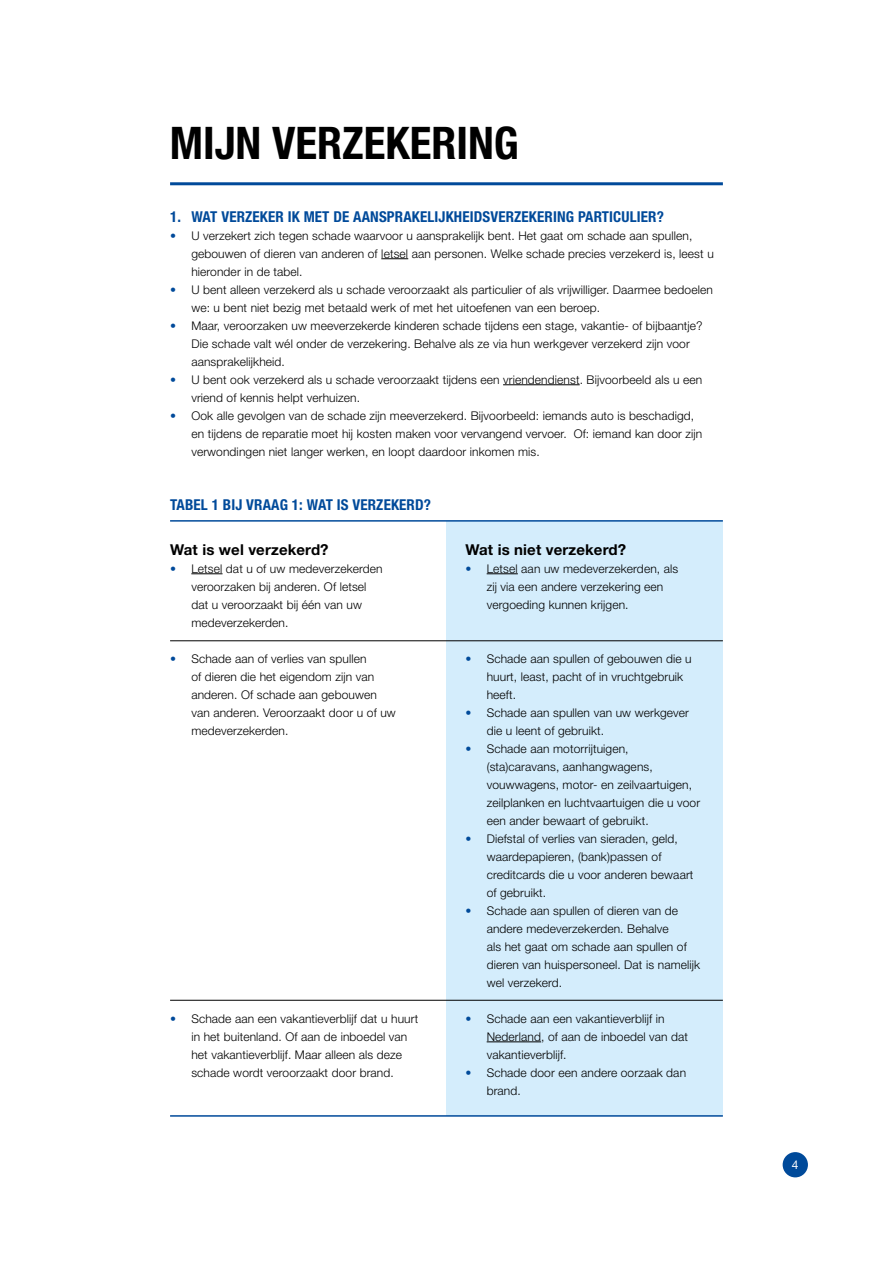
<style>
.page{position:relative;width:893px;height:1263px;background:#fff}
.page>*{position:absolute;margin:0;border:0;box-sizing:border-box;transform-origin:0 0}
.t1{font:700 condensed 45px "Helvetica Neue LT Std";color:#000}
.t2{font:700 condensed 15px "Helvetica Neue LT Std";letter-spacing:.01em;color:#004a9a}
.t3{font:700 15px "Helvetica Neue LT Std";letter-spacing:.01em;color:#000}
.t4{font:300 12px/18px "Helvetica Neue LT Std";letter-spacing:.01em;color:#000}
.t5{font:12px "Helvetica Neue LT Std";color:#fff}
.s1{color:#004a9a}
</style>
<div class="page">
<div style="left:783px;top:1152px;width:25px;height:25px;background:#004a9a;border-radius:50%"></div>
<div style="left:446px;top:522px;width:277px;height:594px;background:#d4edfc"></div>
<svg style="left:381px;top:258px;width:27px;height:1px"></svg>
<hr style="left:503px;top:384px;width:77px;height:1px;background:#000">
<hr style="left:191px;top:573px;width:32px;height:1px;background:#000">
<hr style="left:487px;top:573px;width:31px;height:1px;background:#000">
<hr style="left:487px;top:1041px;width:54px;height:1px;background:#000">
<hr style="left:170px;top:182px;width:553px;height:3px;background:#004a9a">
<hr style="left:170px;top:520px;width:553px;height:2px;background:#004a9a">
<hr style="left:170px;top:1115px;width:553px;height:2px;background:#004a9a">
<hr style="left:170px;top:1000px;width:553px;height:1px;background:#000">
<hr style="left:170px;top:640px;width:553px;height:1px;background:#000">
<h1 class="t1" style="left:170px;top:115px;width:350px">MIJN VERZEKERING</h1>
<p class="t2" style="left:170px;top:207px;width:495px">1. WAT VERZEKER IK MET DE AANSPRAKELIJKHEIDSVERZEKERING PARTICULIER?</p>
<p class="t4" style="left:191px;top:226px;width:524px;text-indent:-21px"><span class="s1">•</span> U verzekert zich tegen schade waarvoor u aansprakelijk bent. Het gaat om schade aan spullen, gebouwen of dieren van anderen of letsel aan personen. Welke schade precies verzekerd is, leest u hieronder in de tabel.</p>
<p class="t4" style="left:191px;top:280px;width:523px;text-indent:-21px"><span class="s1">•</span> U bent alleen verzekerd als u schade veroorzaakt als particulier of als vrijwilliger. Daarmee bedoelen we: u bent niet bezig met betaald werk of met het uitoefenen van een beroep.</p>
<p class="t4" style="left:191px;top:316px;width:513px;text-indent:-21px"><span class="s1">•</span> Maar, veroorzaken uw meeverzekerde kinderen schade tijdens een stage, vakantie- of bijbaantje?<br>Die schade valt wél onder de verzekering. Behalve als ze via hun werkgever verzekerd zijn voor aansprakelijkheid.</p>
<p class="t4" style="left:191px;top:370px;width:512px;text-indent:-21px"><span class="s1">•</span> U bent ook verzekerd als u schade veroorzaakt tijdens een vriendendienst. Bijvoorbeeld als u een vriend of kennis helpt verhuizen.</p>
<p class="t4" style="left:191px;top:406px;width:512px;text-indent:-21px"><span class="s1">•</span> Ook alle gevolgen van de schade zijn meeverzekerd. Bijvoorbeeld: iemands auto is beschadigd, en tijdens de reparatie moet hij kosten maken voor vervangend vervoer. Of: iemand kan door zijn verwondingen niet langer werken, en loopt daardoor inkomen mis.</p>
<p class="t2" style="left:170px;top:495px;width:262px">TABEL 1 BIJ VRAAG 1: WAT IS VERZEKERD?</p>
<p class="t3" style="left:170px;top:540px;width:160px">Wat is wel verzekerd?</p>
<p class="t4" style="left:191px;top:559px;width:193px;text-indent:-21px"><span class="s1">•</span> Letsel dat u of uw medeverzekerden veroorzaken bij anderen. Of letsel dat u veroorzaakt bij één van uw medeverzekerden.</p>
<p class="t4" style="left:191px;top:649px;width:206px;text-indent:-21px"><span class="s1">•</span> Schade aan of verlies van spullen<br>of dieren die het eigendom zijn van anderen. Of schade aan gebouwen van anderen. Veroorzaakt door u of uw medeverzekerden.</p>
<p class="t4" style="left:191px;top:1009px;width:228px;text-indent:-21px"><span class="s1">•</span> Schade aan een vakantieverblijf dat u huurt in het buitenland. Of aan de inboedel van het vakantieverblijf. Maar alleen als deze schade wordt veroorzaakt door brand.</p>
<p class="t3" style="left:465px;top:540px;width:162px">Wat is niet verzekerd?</p>
<p class="t4" style="left:487px;top:559px;width:193px;text-indent:-21px"><span class="s1">•</span> Letsel aan uw medeverzekerden, als zij via een andere verzekering een vergoeding kunnen krijgen.</p>
<p class="t4" style="left:487px;top:649px;width:206px;text-indent:-21px"><span class="s1">•</span> Schade aan spullen of gebouwen die u huurt, least, pacht of in vruchtgebruik heeft.</p>
<p class="t4" style="left:487px;top:703px;width:204px;text-indent:-21px"><span class="s1">•</span> Schade aan spullen van uw werkgever die u leent of gebruikt.</p>
<p class="t4" style="left:487px;top:739px;width:215px;text-indent:-21px"><span class="s1">•</span> Schade aan motorrijtuigen, (sta)caravans, aanhangwagens, vouwwagens, motor- en zeilvaartuigen, zeilplanken en luchtvaartuigen die u voor een ander bewaart of gebruikt.</p>
<p class="t4" style="left:487px;top:829px;width:208px;text-indent:-21px"><span class="s1">•</span> Diefstal of verlies van sieraden, geld, waardepapieren, (bank)passen of creditcards die u voor anderen bewaart of gebruikt.</p>
<p class="t4" style="left:487px;top:901px;width:215px;text-indent:-21px"><span class="s1">•</span> Schade aan spullen of dieren van de andere medeverzekerden. Behalve<br>als het gaat om schade aan spullen of dieren van huispersoneel. Dat is namelijk wel verzekerd.</p>
<p class="t4" style="left:487px;top:1009px;width:203px;text-indent:-21px"><span class="s1">•</span> Schade aan een vakantieverblijf in<br>Nederland, of aan de inboedel van dat vakantieverblijf.</p>
<p class="t4" style="left:487px;top:1063px;width:201px;text-indent:-21px"><span class="s1">•</span> Schade door een andere oorzaak dan brand.</p>
<p class="t5" style="left:792px;top:1157px;width:8px">4</p>
</div>
